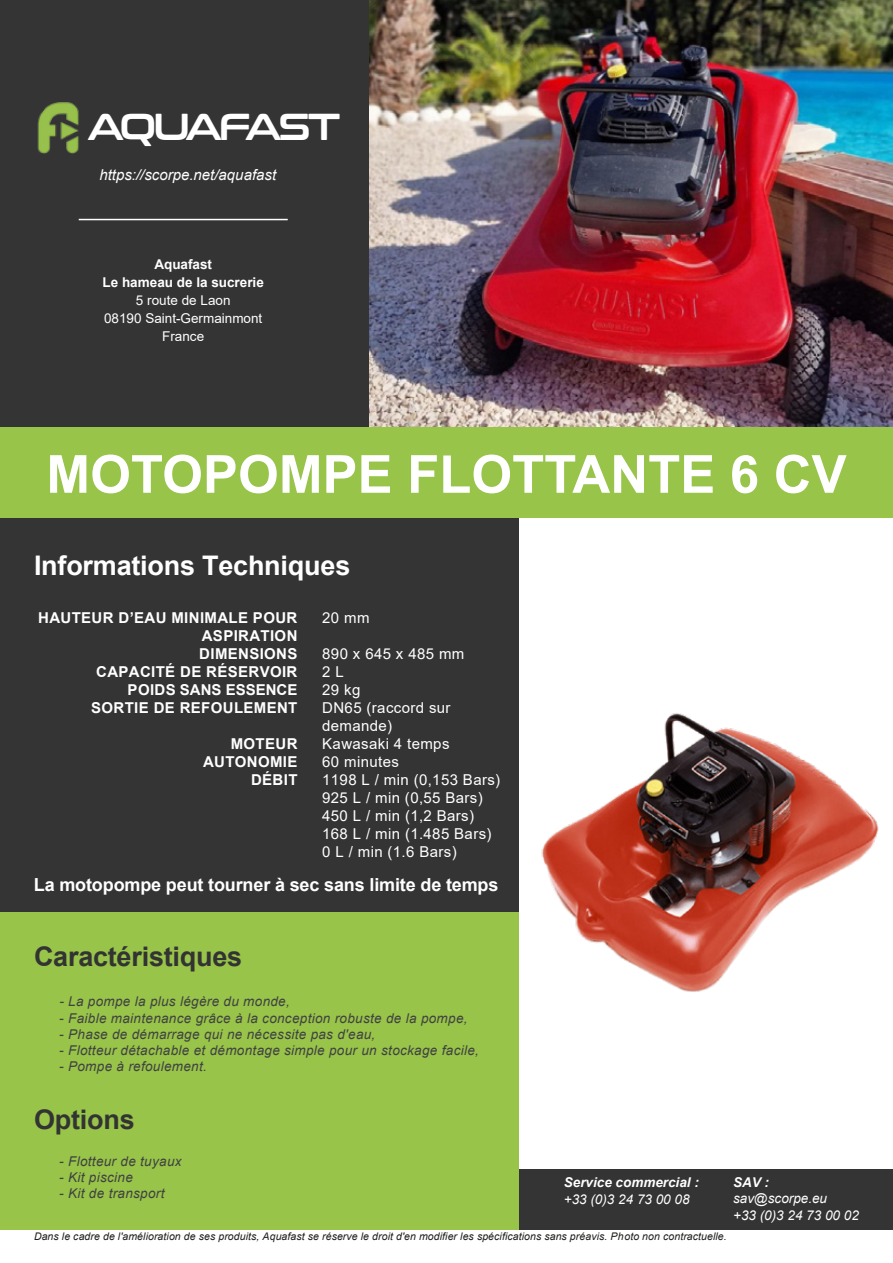
<style>
.page{position:relative;width:893px;height:1263px;background:#fff}
.page>*{position:absolute;margin:0;border:0;box-sizing:border-box;transform-origin:0 0}
.t1{font:700 52.5px "Arial";color:#fff}
.t2{font:37.5px "Conthrax Sb";letter-spacing:-.08em;color:#fff}
.t3{font:700 27px "Arial";letter-spacing:-.01em;color:#333}
.t4{font:700 27px "Arial";letter-spacing:-.01em;color:#fff}
.t5{font:700 18px "Arial";letter-spacing:-.01em;color:#fff}
.t6{font:15px/18px "Arial";letter-spacing:.025em;color:#fff}
.t7{font:700 15px/18px "Arial";letter-spacing:.025em;color:#fff;text-align:right}
.t8{font:italic 15px "Arial";color:#fff}
.t9{font:italic 13.5px "Arial";letter-spacing:.025em;color:#414142}
.t10{font:italic 13.5px/16.2px "Arial";color:#fff}
.t11{font:13.5px/18px "Arial";color:#fff;text-align:center}
.t12{font:700 13.5px/18px "Arial";color:#fff;text-align:center}
.t13{font:italic 700 13.5px "Arial";color:#fff}
.t14{font:italic 10.5px "Arial";letter-spacing:.01em;color:#1d1d1b}
</style>
<div class="page">
<img style="left:369px;top:0;width:524px;height:427px">
<div style="left:0;top:0;width:369px;height:427px;background:#343434"></div>
<div style="left:0;top:517px;width:518px;height:395px;background:#343434"></div>
<div style="left:518px;top:1170px;width:375px;height:60px;background:#343434"></div>
<div style="left:0;top:427px;width:893px;height:90px;background:#97c449"></div>
<div style="left:0;top:912px;width:518px;height:318px;background:#97c449"></div>
<hr style="left:79px;top:219px;width:209px;height:1px;background:#fff">
<img style="left:37px;top:102px;width:42px;height:52px">
<img style="left:518px;top:692px;width:361px;height:315px">
<h2 class="t2" style="left:87px;top:98px;width:255px">AQUAFAST</h2>
<p class="t8" style="left:99px;top:165px;width:178px">https://scorpe.net/aquafast</p>
<p class="t12" style="left:103px;top:256px;width:163px">Aquafast<br>Le hameau de la sucrerie</p>
<p class="t11" style="left:104px;top:291px;width:160px">5 route de Laon<br>08190 Saint-Germainmont<br>France</p>
<h1 class="t1" style="left:46px;top:437px;width:802px">MOTOPOMPE FLOTTANTE 6 CV</h1>
<h3 class="t4" style="left:34px;top:547px;width:318px">Informations Techniques</h3>
<p class="t7" style="left:38px;top:609px;width:261px">HAUTEUR D’EAU MINIMALE POUR<br>ASPIRATION<br>DIMENSIONS<br>CAPACITÉ DE RÉSERVOIR<br>POIDS SANS ESSENCE<br>SORTIE DE REFOULEMENT</p>
<p class="t7" style="left:203px;top:735px;width:96px">MOTEUR<br>AUTONOMIE<br>DÉBIT</p>
<p class="t6" style="left:322px;top:608px;width:49px">20 mm</p>
<p class="t6" style="left:322px;top:644px;width:180px">890 x 645 x 485 mm<br>2 L<br>29 kg<br>DN65 (raccord sur demande)<br>Kawasaki 4 temps<br>60 minutes<br>1198 L / min (0,153 Bars)<br>925 L / min (0,55 Bars)<br>450 L / min (1,2 Bars)<br>168 L / min (1.485 Bars)<br>0 L / min (1.6 Bars)</p>
<h3 class="t5" style="left:34px;top:872px;width:466px">La motopompe peut tourner à sec sans limite de temps</h3>
<h3 class="t3" style="left:34px;top:937px;width:210px">Caractéristiques</h3>
<p class="t9" style="left:59px;top:993px;width:232px">- La pompe la plus légère du monde,</p>
<p class="t9" style="left:59px;top:1009px;width:410px">- Faible maintenance grâce à la conception robuste de la pompe,</p>
<p class="t9" style="left:59px;top:1025px;width:318px">- Phase de démarrage qui ne nécessite pas d'eau,</p>
<p class="t9" style="left:59px;top:1041px;width:421px">- Flotteur détachable et démontage simple pour un stockage facile,</p>
<p class="t9" style="left:59px;top:1058px;width:149px">- Pompe à refoulement.</p>
<h3 class="t3" style="left:34px;top:1100px;width:102px">Options</h3>
<p class="t9" style="left:59px;top:1152px;width:124px">- Flotteur de tuyaux</p>
<p class="t9" style="left:59px;top:1168px;width:75px">- Kit piscine</p>
<p class="t9" style="left:59px;top:1185px;width:107px">- Kit de transport</p>
<p class="t13" style="left:564px;top:1174px;width:137px">Service commercial :</p>
<p class="t10" style="left:564px;top:1191px;width:127px">+33 (0)3 24 73 00 08</p>
<p class="t13" style="left:733px;top:1173px;width:38px">SAV :</p>
<p class="t10" style="left:733px;top:1191px;width:127px">sav@scorpe.eu<br>+33 (0)3 24 73 00 02</p>
<p class="t14" style="left:34px;top:1230px;width:694px">Dans le cadre de l'amélioration de ses produits, Aquafast se réserve le droit d'en modifier les spécifications sans préavis. Photo non contractuelle.</p>
</div>
